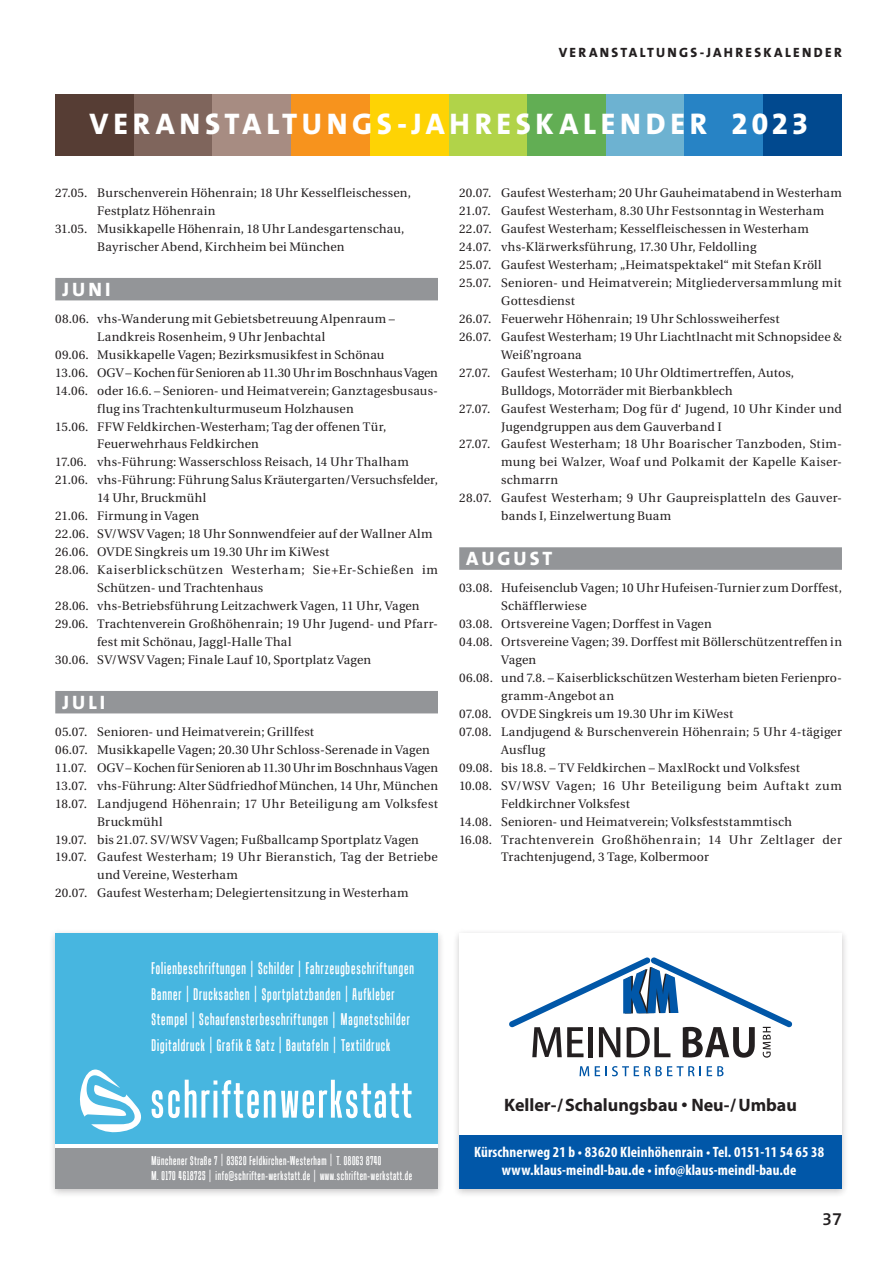
<style>
.page{position:relative;width:893px;height:1263px;background:#fff}
.page>*{position:absolute;margin:0;border:0;box-sizing:border-box;transform-origin:0 0}
.t1{font:800 30px "The Sans B W8";letter-spacing:.16em;color:#fff}
.t2{font:800 19.5px "The Sans B W8";letter-spacing:.155em;color:#fff}
.t3{font:700 18px "Myriad";color:#231f20}
.t4{font:600 18px "The Sans B W6";color:#231f20}
.t5{font:16.5px/25.5px "Tandelle";letter-spacing:.055em;color:#fff}
.t6{font:700 condensed 15px/18px "Myriad Pro";letter-spacing:.01em;color:#fff;text-align:center}
.t7{font:800 13.5px "The Sans B W8";letter-spacing:.175em;color:#231f20}
.t8{font:12.45px/15.8px "Tandelle";letter-spacing:.05em;color:#fff}
.t9{font:12.3px "Utopia";letter-spacing:.015em;color:#231f20}
.t10{font:12.3px "Utopia";letter-spacing:-.01em;color:#231f20}
.t11{font:12.3px "Utopia";letter-spacing:.055em;color:#231f20}
.t12{font:12.3px "Utopia";letter-spacing:.045em;color:#231f20}
.t13{font:12.3px "Utopia";letter-spacing:.05em;color:#231f20}
.t14{font:12.3px "Utopia";letter-spacing:.035em;color:#231f20}
.t15{font:12.3px "Utopia";letter-spacing:.04em;color:#231f20}
.s1{font-family:"Garamond Premr Pro"}
</style>
<div class="page">
<div style="left:452px;top:928px;width:397px;height:270px;background:#231f20;opacity:.25"></div>
<div style="left:459px;top:933px;width:383px;height:255px;background:#fff"></div>
<div style="left:459px;top:1135px;width:383px;height:53px;background:#0157a8"></div>
<svg style="left:509px;top:957px;width:283px;height:101px"></svg>
<svg style="left:579px;top:1066px;width:10px;height:10px"></svg>
<svg style="left:595px;top:1066px;width:106px;height:10px"></svg>
<svg style="left:707px;top:1066px;width:16px;height:10px"></svg>
<div style="left:48px;top:928px;width:397px;height:270px;background:#231f20;opacity:.25"></div>
<div style="left:55px;top:933px;width:383px;height:211px;background:#47b6e0"></div>
<div style="left:55px;top:1148px;width:383px;height:40px;background:#939598"></div>
<svg style="left:79px;top:1069px;width:333px;height:63px"></svg>
<div style="left:55px;top:278px;width:383px;height:22px;background:#939598"></div>
<div style="left:55px;top:691px;width:383px;height:22px;background:#939598"></div>
<div style="left:459px;top:547px;width:383px;height:23px;background:#939598"></div>
<div style="left:449px;top:94px;width:78px;height:62px;background:#b1d349"></div>
<div style="left:370px;top:94px;width:79px;height:62px;background:#fed304"></div>
<div style="left:291px;top:94px;width:79px;height:62px;background:#f7931d"></div>
<div style="left:55px;top:94px;width:79px;height:62px;background:#563d34"></div>
<div style="left:134px;top:94px;width:79px;height:62px;background:#7f655c"></div>
<div style="left:213px;top:94px;width:78px;height:62px;background:#a78c82"></div>
<div style="left:606px;top:94px;width:79px;height:62px;background:#6db2d1"></div>
<div style="left:527px;top:94px;width:79px;height:62px;background:#62ae54"></div>
<div style="left:763px;top:94px;width:79px;height:62px;background:#01498f"></div>
<div style="left:685px;top:94px;width:78px;height:62px;background:#2783c5"></div>
<p class="t7" style="left:559px;top:45px;width:285px">VERANSTALTUNGS-JAHRESKALENDER</p>
<h1 class="t1" style="left:90px;top:108px;width:720px">VERANSTALTUNGS-JAHRESKALENDER 2023</h1>
<p class="t9" style="left:55px;top:187px;width:357px">27.05. Burschenverein Höhenrain; 18 Uhr Kesselfleischessen,</p>
<p class="t9" style="left:97px;top:205px;width:120px">Festplatz Höhenrain</p>
<p class="t9" style="left:55px;top:223px;width:351px">31.05. Musikkapelle Höhenrain, 18 Uhr Landesgartenschau,</p>
<p class="t9" style="left:97px;top:241px;width:249px">Bayrischer Abend, Kirchheim bei München</p>
<h2 class="t2" style="left:62px;top:279px;width:50px">JUNI</h2>
<p class="t9" style="left:55px;top:312px;width:341px">08.06. vhs-Wanderung mit Gebietsbetreuung Alpenraum –</p>
<p class="t9" style="left:97px;top:330px;width:230px">Landkreis Rosenheim, 9 Uhr Jenbachtal</p>
<p class="t9" style="left:55px;top:348px;width:331px">09.06. Musikkapelle Vagen; Bezirksmusikfest in Schönau</p>
<p class="t10" style="left:55px;top:366px;width:384px">13.06. OGV – Kochen für Senioren ab 11.30 Uhr im Boschnhaus Vagen</p>
<p class="t9" style="left:55px;top:384px;width:384px">14.06. oder 16.6. – Senioren- und Heimatverein; Ganztagesbusaus-</p>
<p class="t9" style="left:97px;top:402px;width:258px">flug ins Trachtenkulturmuseum Holzhausen</p>
<p class="t9" style="left:55px;top:420px;width:333px">15.06. FFW Feldkirchen-Westerham; Tag der offenen Tür,</p>
<p class="t9" style="left:97px;top:438px;width:163px">Feuerwehrhaus Feldkirchen</p>
<p class="t9" style="left:55px;top:456px;width:355px">17.06. vhs-Führung: Wasserschloss Reisach, 14 Uhr Thalham</p>
<p class="t9" style="left:55px;top:474px;width:384px">21.06. vhs-Führung: Führung Salus Kräutergarten/Versuchsfelder,</p>
<p class="t14" style="left:97px;top:492px;width:110px">14 Uhr, Bruckmühl</p>
<p class="t9" style="left:55px;top:510px;width:146px">21.06. Firmung in Vagen</p>
<p class="t9" style="left:55px;top:528px;width:379px">22.06. SV/WSV Vagen; 18 Uhr Sonnwendfeier auf der Wallner Alm</p>
<p class="t9" style="left:55px;top:546px;width:275px">26.06. OVDE Singkreis um 19.30 Uhr im KiWest</p>
<p class="t11" style="left:55px;top:564px;width:384px">28.06. Kaiserblickschützen Westerham; Sie+Er-Schießen im</p>
<p class="t9" style="left:97px;top:582px;width:168px">Schützen- und Trachtenhaus</p>
<p class="t9" style="left:55px;top:600px;width:366px">28.06. vhs-Betriebsführung Leitzachwerk Vagen, 11 Uhr, Vagen</p>
<p class="t9" style="left:55px;top:618px;width:384px">29.06. Trachtenverein Großhöhenrain; 19 Uhr Jugend- und Pfarr-</p>
<p class="t9" style="left:97px;top:636px;width:196px">fest mit Schönau, Jaggl-Halle Thal</p>
<p class="t9" style="left:55px;top:654px;width:317px">30.06. SV/WSV Vagen; Finale Lauf 10, Sportplatz Vagen</p>
<h2 class="t2" style="left:62px;top:692px;width:44px">JULI</h2>
<p class="t9" style="left:55px;top:725px;width:260px">05.07. Senioren- und Heimatverein; Grillfest</p>
<p class="t9" style="left:55px;top:743px;width:376px">06.07. Musikkapelle Vagen; 20.30 Uhr Schloss-Serenade in Vagen</p>
<p class="t10" style="left:55px;top:761px;width:384px">11.07. OGV – Kochen für Senioren ab 11.30 Uhr im Boschnhaus Vagen</p>
<p class="t9" style="left:55px;top:779px;width:384px">13.07. vhs-Führung: Alter Südfriedhof München, 14 Uhr, München</p>
<p class="t9" style="left:55px;top:797px;width:384px">18.07. Landjugend Höhenrain; 17 Uhr Beteiligung am Volksfest</p>
<p class="t9" style="left:97px;top:815px;width:67px">Bruckmühl</p>
<p class="t9" style="left:55px;top:833px;width:365px">19.07. bis 21.07. SV/WSV Vagen; Fußballcamp Sportplatz Vagen</p>
<p class="t9" style="left:55px;top:851px;width:384px">19.07. Gaufest Westerham; 19 Uhr Bieranstich, Tag der Betriebe</p>
<p class="t9" style="left:97px;top:869px;width:142px">und Vereine, Westerham</p>
<p class="t9" style="left:55px;top:887px;width:355px">20.07. Gaufest Westerham; Delegiertensitzung in Westerham</p>
<p class="t9" style="left:459px;top:187px;width:384px">20.07. Gaufest Westerham; 20 Uhr Gauheimatabend in Westerham</p>
<p class="t9" style="left:459px;top:205px;width:367px">21.07. Gaufest Westerham, 8.30 Uhr Festsonntag in Westerham</p>
<p class="t9" style="left:459px;top:223px;width:351px">22.07. Gaufest Westerham; Kesselfleischessen in Westerham</p>
<p class="t9" style="left:459px;top:241px;width:299px">24.07. vhs-Klärwerksführung, 17.30 Uhr, Feldolling</p>
<p class="t9" style="left:459px;top:259px;width:364px">25.07. Gaufest Westerham; „Heimatspektakel“ mit Stefan Kröll</p>
<p class="t9" style="left:459px;top:276px;width:384px">25.07. Senioren- und Heimatverein; Mitgliederversammlung mit</p>
<p class="t9" style="left:501px;top:294px;width:75px">Gottesdienst</p>
<p class="t9" style="left:459px;top:312px;width:322px">26.07. Feuerwehr Höhenrain; 19 Uhr Schlossweiherfest</p>
<p class="t9" style="left:459px;top:330px;width:384px">26.07. Gaufest Westerham; 19 Uhr Liachtlnacht mit Schnopsidee &amp;</p>
<p class="t9" style="left:501px;top:348px;width:82px">Weiß’ngroana</p>
<p class="t9" style="left:459px;top:366px;width:336px">27.07. Gaufest Westerham; 10 Uhr Oldtimertreffen, Autos,</p>
<p class="t9" style="left:501px;top:384px;width:233px">Bulldogs, Motorräder mit Bierbankblech</p>
<p class="t9" style="left:459px;top:402px;width:384px">27.07. Gaufest Westerham; Dog für d‘ Jugend, 10 Uhr Kinder und</p>
<p class="t9" style="left:501px;top:420px;width:222px">Jugendgruppen aus dem Gauverband I</p>
<p class="t9" style="left:459px;top:438px;width:384px">27.07. Gaufest Westerham; 18 Uhr Boarischer Tanzboden, Stim-</p>
<p class="t9" style="left:501px;top:456px;width:342px">mung bei Walzer, Woaf und Polkamit der Kapelle Kaiser-</p>
<p class="t15" style="left:501px;top:474px;width:58px">schmarrn</p>
<p class="t9" style="left:459px;top:492px;width:384px">28.07. Gaufest Westerham; 9 Uhr Gaupreisplatteln des Gauver-</p>
<p class="t9" style="left:501px;top:510px;width:172px">bands I, Einzelwertung Buam</p>
<h2 class="t2" style="left:466px;top:548px;width:87px">AUGUST</h2>
<p class="t9" style="left:459px;top:582px;width:384px">03.08. Hufeisenclub Vagen; 10 Uhr Hufeisen-Turnier zum Dorffest,</p>
<p class="t9" style="left:501px;top:600px;width:87px">Schäfflerwiese</p>
<p class="t9" style="left:459px;top:618px;width:254px">03.08. Ortsvereine Vagen; Dorffest in Vagen</p>
<p class="t9" style="left:459px;top:636px;width:384px">04.08. Ortsvereine Vagen; 39. Dorffest mit Böllerschützentreffen in</p>
<p class="t9" style="left:501px;top:654px;width:36px">Vagen</p>
<p class="t9" style="left:459px;top:671px;width:384px">06.08. und 7.8. – Kaiserblickschützen Westerham bieten Ferienpro-</p>
<p class="t9" style="left:501px;top:689px;width:114px">gramm-Angebot an</p>
<p class="t9" style="left:459px;top:707px;width:275px">07.08. OVDE Singkreis um 19.30 Uhr im KiWest</p>
<p class="t9" style="left:459px;top:725px;width:384px">07.08. Landjugend &amp; Burschenverein Höhenrain; 5 Uhr 4-tägiger</p>
<p class="t9" style="left:501px;top:743px;width:45px">Ausflug</p>
<p class="t9" style="left:459px;top:761px;width:342px">09.08. bis 18.8. – TV Feldkirchen – MaxlRockt und Volksfest</p>
<p class="t13" style="left:459px;top:779px;width:384px">10.08. SV/WSV Vagen; 16 Uhr Beteiligung beim Auftakt zum</p>
<p class="t9" style="left:501px;top:797px;width:130px">Feldkirchner Volksfest</p>
<p class="t9" style="left:459px;top:815px;width:334px">14.08. Senioren- und Heimatverein; Volksfeststammtisch</p>
<p class="t12" style="left:459px;top:833px;width:384px">16.08. Trachtenverein Großhöhenrain; 14 Uhr Zeltlager der</p>
<p class="t9" style="left:501px;top:851px;width:209px">Trachtenjugend, 3 Tage, Kolbermoor</p>
<h3 class="t5" style="left:152px;top:957px;width:264px">Folienbeschriftungen <span class="s1">|</span> Schilder <span class="s1">|</span> Fahrzeugbeschriftungen Banner <span class="s1">|</span> Drucksachen <span class="s1">|</span> Sportplatzbanden <span class="s1">|</span> Aufkleber Stempel <span class="s1">|</span> Schaufensterbeschriftungen <span class="s1">|</span> Magnetschilder Digitaldruck <span class="s1">|</span> Grafik &amp; Satz <span class="s1">|</span> Bautafeln <span class="s1">|</span> Textildruck</h3>
<p class="t8" style="left:152px;top:1153px;width:262px">Münchener Straße 7 <span class="s1">|</span> 83620 Feldkirchen-Westerham <span class="s1">|</span> T. 08063 8740<br>M. 0170 4618725 <span class="s1">|</span> info@schriften-werkstatt.de <span class="s1">|</span> www.schriften-werkstatt.de</p>
<h3 class="t3" style="left:504px;top:1098px;width:294px">Keller-/Schalungsbau • Neu- / Umbau</h3>
<p class="t6" style="left:474px;top:1144px;width:352px">Kürschnerweg 21 b • 83620 Kleinhöhenrain • Tel. 0151-11 54 65 38 www.klaus-meindl-bau.de • info@klaus-meindl-bau.de</p>
<h3 class="t4" style="left:822px;top:1210px;width:21px">37</h3>
</div>
